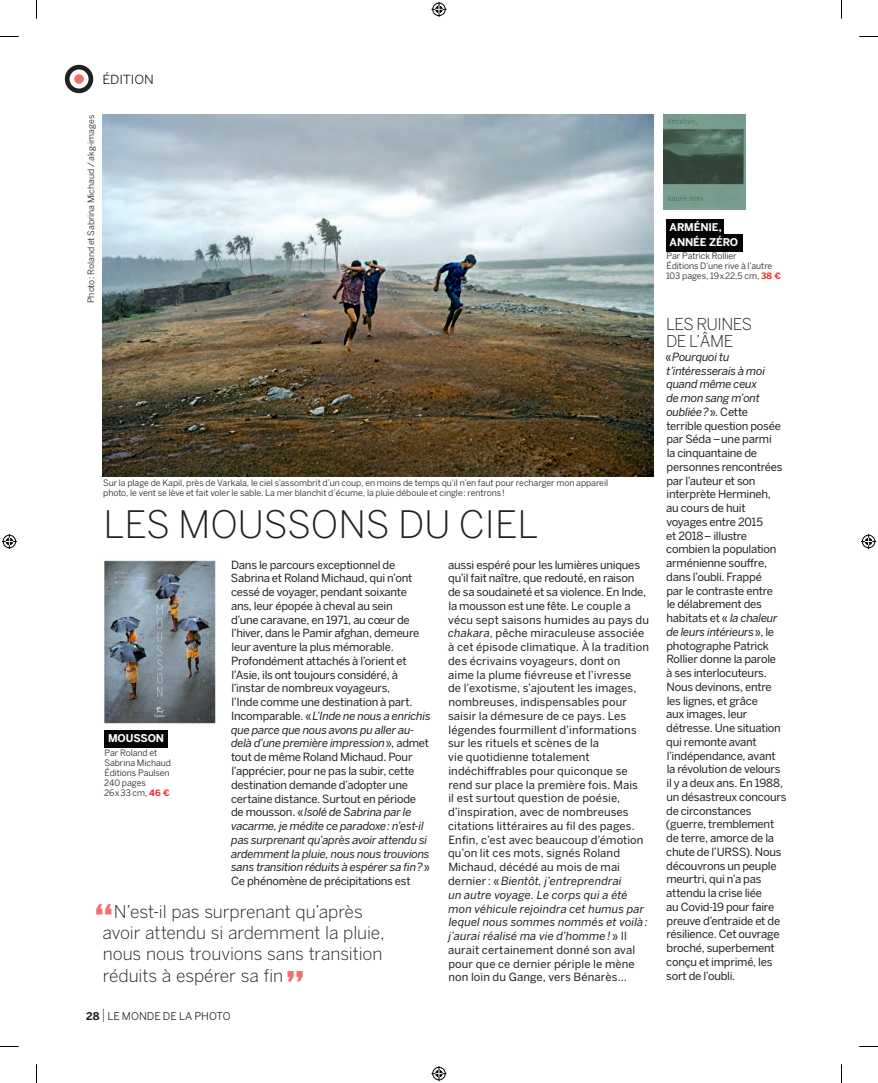
<style>
.page{position:relative;width:878px;height:1083px;background:#fff}
.page>*{position:absolute;margin:0;border:0;box-sizing:border-box;transform-origin:0 0}
._1-BODY{font:700 37.62px "Benton Sans";color:#f2706c}
._3-titre{font:300 37.5px "Benton Sans";color:#231f20}
._1-BODY-2{font:300 17.5px/21.2px "Benton Sans";letter-spacing:-.005em;color:#231f20}
._3-titre-2{font:300 16.25px/17.5px "Benton Sans";letter-spacing:-.03em;color:#231f20}
.t1{font:12.5px "Benton Sans";letter-spacing:-.015em;color:#231f20;scale:1.05 1}
._3-titre-3{font:11.25px/13.8px "Benton Sans";letter-spacing:-.02em;color:#231f20}
._3-titre-4{font:11.25px/13.8px "Benton Sans";letter-spacing:.005em;color:#231f20}
._4-titre_légende{font:700 10.62px "Benton Sans";letter-spacing:-.015em;color:#fff}
.t2{font:10.62px "Benton Sans";color:#231f20}
._5-texte_légende{font:8.75px/10px "Benton Sans";letter-spacing:-.005em;color:#231f20}
.s1{font-style:italic}
.s2{font-weight:700;color:#ee2f2a}
.s3{font-weight:700;font-size:37.62px;color:#f2706c}
.s4{font-weight:700}
.s5{font-weight:300;font-size:18px}
</style>
<div class="page">
<svg style="left:65px;top:65px;width:28px;height:28px"></svg>
<div style="left:74px;top:74px;width:10px;height:10px;background:#f2706c;border-radius:50%"></div>
<img style="left:663px;top:114px;width:82px;height:96px">
<img style="left:103px;top:114px;width:550px;height:362px">
<div style="left:665px;top:219px;width:58px;height:18px;background:#040504"></div>
<div style="left:665px;top:234px;width:77px;height:17px;background:#040504"></div>
<img style="left:104px;top:560px;width:112px;height:164px">
<div style="left:104px;top:730px;width:63px;height:18px;background:#040504"></div>
<svg style="left:0;top:36px;width:19px;height:1px"></svg>
<svg style="left:859px;top:36px;width:18px;height:1px"></svg>
<svg style="left:0;top:1046px;width:19px;height:1px"></svg>
<svg style="left:859px;top:1046px;width:18px;height:1px"></svg>
<svg style="left:36px;top:0;width:1px;height:19px"></svg>
<svg style="left:36px;top:1064px;width:1px;height:19px"></svg>
<svg style="left:841px;top:0;width:1px;height:19px"></svg>
<svg style="left:841px;top:1064px;width:1px;height:19px"></svg>
<svg style="left:431px;top:2px;width:15px;height:15px"></svg>
<svg style="left:431px;top:1066px;width:15px;height:15px"></svg>
<svg style="left:2px;top:534px;width:15px;height:15px"></svg>
<svg style="left:861px;top:534px;width:14px;height:15px"></svg>
<p class="t1" style="left:103px;top:72px;width:50px">ÉDITION</p>
<p class="_5-texte_légende" style="left:86px;top:303px;width:190px;rotate:-90deg">Photo: Roland et Sabrina Michaud / akg-images</p>
<p class="_5-texte_légende" style="left:103px;top:478px;width:506px">Sur la plage de Kapil, près de Varkala, le ciel s’assombrit d’un coup, en moins de temps qu’il n’en faut pour recharger mon appareil photo, le vent se lève et fait voler le sable. La mer blanchit d’écume, la pluie déboule et cingle: rentrons!</p>
<p class="_3-titre" style="left:103px;top:503px;width:436px">LES MOUSSONS DU CIEL</p>
<p class="_3-titre-3" style="left:231px;top:557px;width:201px">Dans le parcours exceptionnel de Sabrina et Roland Michaud, qui n’ont cessé de voyager, pendant soixante ans, leur épopée à cheval au sein<br>d’une caravane, en 1971, au cœur de l’hiver, dans le Pamir afghan, demeure leur aventure la plus mémorable.<br>Profondément attachés à l’orient et l’Asie, ils ont toujours considéré, à l’instar de nombreux voyageurs,<br>l’Inde comme une destination à part.<br>Incomparable. «<span class="s1">L’Inde ne nous a enrichis que parce que nous avons pu aller au&shy;delà d’une première impression</span>», admet tout de même Roland Michaud. Pour l’apprécier, pour ne pas la subir, cette destination demande d’adopter une certaine distance. Surtout en période de mousson. «<span class="s1">Isolé de Sabrina par le vacarme, je médite ce paradoxe: n’est-il pas surprenant qu’après avoir attendu si ardemment la pluie, nous nous trouvions sans transition réduits à espérer sa fin?</span>» Ce phénomène de précipitations est</p>
<p class="_3-titre-4" style="left:448px;top:557px;width:202px">aussi espéré pour les lumières uniques qu’il fait naître, que redouté, en raison de sa soudaineté et sa violence. En Inde, la mousson est une fête. Le couple a vécu sept saisons humides au pays du <span class="s1">chakara</span>, pêche miraculeuse associée à cet épisode climatique. À la tradition des écrivains voyageurs, dont on aime la plume fiévreuse et l’ivresse<br>de l’exotisme, s’ajoutent les images, nombreuses, indispensables pour saisir la démesure de ce pays. Les légendes fourmillent d’informations sur les rituels et scènes de la<br>vie quotidienne totalement indéchiffrables pour quiconque se rend sur place la première fois. Mais<br>il est surtout question de poésie, d’inspiration, avec de nombreuses citations littéraires au fil des pages.<br>Enfin, c’est avec beaucoup d’émotion qu’on lit ces mots, signés Roland Michaud, décédé au mois de mai dernier : «<span class="s1">Bientôt, j’entreprendrai<br>un autre voyage. Le corps qui a été mon véhicule rejoindra cet humus par lequel nous sommes nommés et voilà: j’aurai réalisé ma vie d’homme!</span>» Il aurait certainement donné son aval pour que ce dernier périple le mène non loin du Gange, vers Bénarès…</p>
<p class="_4-titre_légende" style="left:108px;top:732px;width:58px">MOUSSON</p>
<p class="_5-texte_légende" style="left:104px;top:748px;width:68px">Par Roland et<br>Sabrina Michaud</p>
<p class="_5-texte_légende" style="left:104px;top:768px;width:67px">Éditions Paulsen</p>
<p class="_5-texte_légende" style="left:104px;top:778px;width:43px">240 pages</p>
<p class="_5-texte_légende" style="left:104px;top:788px;width:67px">26x33 cm, <span class="s2">46 €</span></p>
<p class="_1-BODY-2" style="left:103px;top:901px;width:283px;text-indent:-8px"><span class="s3">“</span>N’est-il pas surprenant qu’après avoir attendu si ardemment la pluie, nous nous trouvions sans transition réduits à espérer sa fin</p>
<p class="_1-BODY" style="left:285px;top:963px;width:21px">”</p>
<p class="t2" style="left:86px;top:1009px;width:146px"><span class="s4">28</span> <span class="s5">I</span> LE MONDE DE LA PHOTO</p>
<p class="_4-titre_légende" style="left:669px;top:221px;width:54px">ARMÉNIE,</p>
<p class="_4-titre_légende" style="left:669px;top:235px;width:70px">ANNÉE ZÉRO</p>
<p class="_5-texte_légende" style="left:666px;top:251px;width:72px">Par Patrick Rollier</p>
<p class="_5-texte_légende" style="left:666px;top:261px;width:107px">Éditions D’une rive à l’autre</p>
<p class="_5-texte_légende" style="left:666px;top:271px;width:116px">103 pages, 19x22,5 cm, <span class="s2">38 €</span></p>
<p class="_3-titre-2" style="left:665px;top:315px;width:88px">LES RUINES<br>DE L’ÂME</p>
<p class="_3-titre-3" style="left:665px;top:350px;width:122px">«<span class="s1">Pourquoi tu t’intéresserais à moi quand même ceux<br>de mon sang m’ont oubliée?</span>». Cette<br>terrible question posée par Séda –une parmi<br>la cinquantaine de personnes rencontrées par l’auteur et son interprète Hermineh,<br>au cours de huit voyages entre 2015<br>et 2018– illustre combien la population arménienne souffre, dans l’oubli. Frappé<br>par le contraste entre<br>le délabrement des habitats et « <span class="s1">la chaleur de leurs intérieurs</span>», le photographe Patrick<br>Rollier donne la parole<br>à ses interlocuteurs.<br>Nous devinons, entre les lignes, et grâce<br>aux images, leur détresse. Une situation qui remonte avant l’indépendance, avant<br>la révolution de velours il y a deux ans. En 1988, un désastreux concours de circonstances (guerre, tremblement de terre, amorce de la chute de l’URSS). Nous découvrons un peuple meurtri, qui n’a pas attendu la crise liée<br>au Covid-19 pour faire preuve d’entraide et de résilience. Cet ouvrage broché, superbement conçu et imprimé, les sort de l’oubli.</p>
</div>
